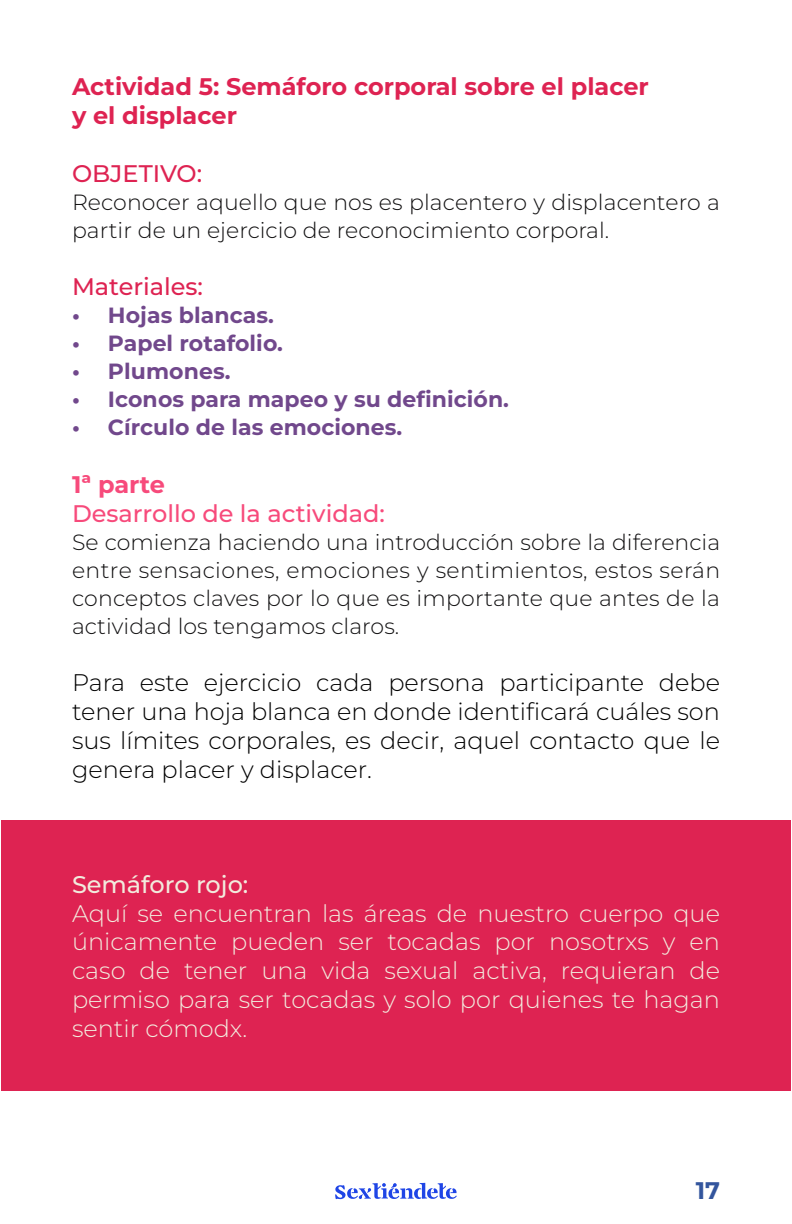
<style>
.page{position:relative;width:792px;height:1224px;background:#fff}
.page>*{position:absolute;margin:0;border:0;box-sizing:border-box;transform-origin:0 0}
.t1{font:300 24px/28.8px "Montserrat";color:#f2ebdd;text-align:justify}
.t2{font:300 24px/28.8px "Montserrat";color:#000;text-align:justify}
.t3{font:700 24px/28.8px "Montserrat";color:#de2352}
.t4{font:500 24px "Montserrat";color:#f74a7b}
.t5{font:500 24px "Montserrat";color:#de2352}
.t6{font:500 24px "Montserrat";color:#f2ebdd}
.t7{font:700 24px "Montserrat";color:#f74a7b}
.t8{font:700 24px "Montserrat";color:#33559d}
.t9{font:300 22px/28px "Montserrat";letter-spacing:.005em;color:#121112}
.t10{font:700 22px "Montserrat";letter-spacing:.005em;color:#71488c}
</style>
<div class="page">
<div style="left:1px;top:820px;width:790px;height:271px;background:#de2352"></div>
<svg style="left:335px;top:1183px;width:122px;height:16px"></svg>
<p class="t3" style="left:72px;top:71px;width:579px">Actividad 5: Semáforo corporal sobre el placer y el displacer</p>
<p class="t5" style="left:72px;top:156px;width:132px">OBJETIVO:</p>
<p class="t9" style="left:72px;top:187px;width:650px">Reconocer aquello que nos es placentero y displacentero a partir de un ejercicio de reconocimiento corporal.</p>
<p class="t5" style="left:72px;top:270px;width:133px">Materiales:</p>
<p class="t10" style="left:72px;top:300px;width:203px">• Hojas blancas.</p>
<p class="t10" style="left:72px;top:328px;width:213px">• Papel rotafolio.</p>
<p class="t10" style="left:72px;top:356px;width:160px">• Plumones.</p>
<p class="t10" style="left:72px;top:384px;width:439px">• Iconos para mapeo y su definición.</p>
<p class="t10" style="left:72px;top:412px;width:332px">• Círculo de las emociones.</p>
<p class="t7" style="left:72px;top:467px;width:95px">1ª parte</p>
<p class="t4" style="left:72px;top:496px;width:314px">Desarrollo de la actividad:</p>
<p class="t9" style="left:72px;top:527px;width:650px;text-align:justify">Se comienza haciendo una introducción sobre la diferencia entre sensaciones, emociones y sentimientos, estos serán conceptos claves por lo que es importante que antes de la actividad los tengamos claros.</p>
<p class="t2" style="left:72px;top:668px;width:650px">Para este ejercicio cada persona participante debe tener una hoja blanca en donde identificará cuáles son sus límites corporales, es decir, aquel contacto que le genera placer y displacer.</p>
<p class="t6" style="left:72px;top:868px;width:178px">Semáforo rojo:</p>
<p class="t1" style="left:72px;top:898px;width:650px">Aquí se encuentran las áreas de nuestro cuerpo que únicamente pueden ser tocadas por nosotrxs y en caso de tener una vida sexual activa, requieran de permiso para ser tocadas y solo por quienes te hagan sentir cómodx.</p>
<p class="t8" style="left:696px;top:1174px;width:26px">17</p>
</div>
